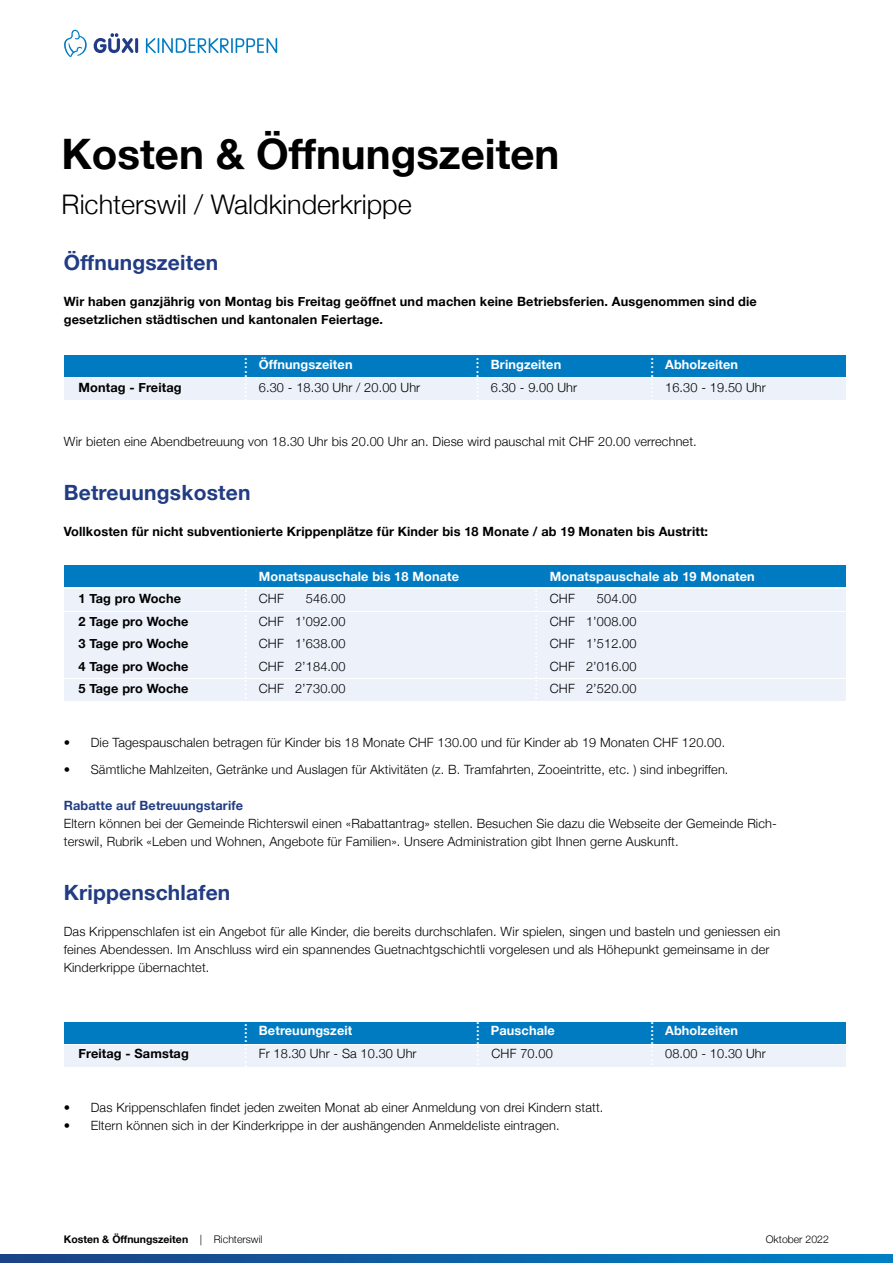
<style>
.page{position:relative;width:893px;height:1263px;background:#fff}
.page>*{position:absolute;margin:0;border:0;box-sizing:border-box;transform-origin:0 0}
.t1{font:700 42px "Helvetica Neue";color:#000}
.t2{font:300 27px "Helvetica Neue";color:#000}
.t3{font:700 21px "Helvetica Neue";letter-spacing:.01em;color:#223c83}
.t4{font:300 12.75px/18px "Helvetica Neue";letter-spacing:.01em;color:#000}
.t5{font:700 12.75px/18px "Helvetica Neue";letter-spacing:.01em;color:#000}
.t6{font:700 12.75px "Helvetica Neue";letter-spacing:.01em;color:#fff}
.t7{font:700 12.75px "Helvetica Neue";letter-spacing:.01em;color:#223c83}
.t8{font:700 10.5px "Helvetica Neue";color:#000}
.t9{font:300 10.5px "Helvetica Neue";color:#000}
.s1{font-weight:300}
</style>
<div class="page">
<svg style="left:64px;top:29px;width:74px;height:28px"></svg>
<svg style="left:146px;top:38px;width:131px;height:15px"></svg>
<div style="left:64px;top:378px;width:781px;height:21px;background:#ecf1fa"></div>
<div style="left:64px;top:356px;width:781px;height:21px;background:#007bc2"></div>
<div style="left:64px;top:590px;width:781px;height:21px;background:#ecf1fa"></div>
<div style="left:64px;top:1045px;width:781px;height:21px;background:#ecf1fa"></div>
<div style="left:64px;top:612px;width:781px;height:21px;background:#ecf1fa"></div>
<div style="left:64px;top:634px;width:781px;height:21px;background:#ecf1fa"></div>
<div style="left:64px;top:657px;width:781px;height:21px;background:#ecf1fa"></div>
<div style="left:64px;top:679px;width:781px;height:21px;background:#ecf1fa"></div>
<div style="left:64px;top:566px;width:781px;height:21px;background:#007bc2"></div>
<div style="left:64px;top:1022px;width:781px;height:22px;background:#007bc2"></div>
<img style="left:0;top:1254px;width:893px;height:9px">
<h1 class="t1" style="left:62px;top:128px;width:499px">Kosten &amp; Öffnungszeiten</h1>
<h2 class="t2" style="left:62px;top:187px;width:352px">Richterswil / Waldkinderkrippe</h2>
<h3 class="t3" style="left:64px;top:250px;width:156px">Öffnungszeiten</h3>
<p class="t5" style="left:64px;top:292px;width:695px">Wir haben ganzjährig von Montag bis Freitag geöffnet und machen keine Betriebsferien. Ausgenommen sind die gesetzlichen städtischen und kantonalen Feiertage.</p>
<p class="t6" style="left:259px;top:357px;width:95px">Öffnungszeiten</p>
<p class="t6" style="left:491px;top:357px;width:72px">Bringzeiten</p>
<p class="t6" style="left:665px;top:357px;width:75px">Abholzeiten</p>
<p class="t5" style="left:78px;top:378px;width:105px">Montag - Freitag</p>
<p class="t4" style="left:259px;top:378px;width:163px">6.30 - 18.30 Uhr / 20.00 Uhr</p>
<p class="t4" style="left:491px;top:378px;width:88px">6.30 - 9.00 Uhr</p>
<p class="t4" style="left:665px;top:378px;width:102px">16.30 - 19.50 Uhr</p>
<p class="t4" style="left:64px;top:432px;width:635px">Wir bieten eine Abendbetreuung von 18.30 Uhr bis 20.00 Uhr an. Diese wird pauschal mit CHF 20.00 verrechnet.</p>
<h3 class="t3" style="left:64px;top:479px;width:188px">Betreuungskosten</h3>
<p class="t5" style="left:64px;top:522px;width:646px">Vollkosten für nicht subventionierte Krippenplätze für Kinder bis 18 Monate / ab 19 Monaten bis Austritt:</p>
<p class="t6" style="left:259px;top:568px;width:202px">Monatspauschale bis 18 Monate</p>
<p class="t6" style="left:550px;top:568px;width:206px">Monatspauschale ab 19 Monaten</p>
<p class="t5" style="left:78px;top:589px;width:104px">1 Tag pro Woche</p>
<p class="t4" style="left:259px;top:589px;width:27px">CHF</p>
<p class="t4" style="left:306px;top:589px;width:41px">546.00</p>
<p class="t4" style="left:550px;top:589px;width:27px">CHF</p>
<p class="t4" style="left:597px;top:589px;width:41px">504.00</p>
<p class="t5" style="left:78px;top:612px;width:112px">2 Tage pro Woche</p>
<p class="t4" style="left:259px;top:612px;width:88px">CHF 1’092.00</p>
<p class="t4" style="left:550px;top:612px;width:88px">CHF 1’008.00</p>
<p class="t5" style="left:78px;top:634px;width:112px">3 Tage pro Woche</p>
<p class="t4" style="left:259px;top:634px;width:88px">CHF 1’638.00</p>
<p class="t4" style="left:550px;top:634px;width:88px">CHF 1’512.00</p>
<p class="t5" style="left:78px;top:657px;width:112px">4 Tage pro Woche</p>
<p class="t4" style="left:259px;top:657px;width:88px">CHF 2’184.00</p>
<p class="t4" style="left:550px;top:657px;width:88px">CHF 2’016.00</p>
<p class="t5" style="left:78px;top:679px;width:112px">5 Tage pro Woche</p>
<p class="t4" style="left:259px;top:679px;width:88px">CHF 2’730.00</p>
<p class="t4" style="left:550px;top:679px;width:88px">CHF 2’520.00</p>
<p class="t4" style="left:64px;top:733px;width:663px">• Die Tagespauschalen betragen für Kinder bis 18 Monate CHF 130.00 und für Kinder ab 19 Monaten CHF 120.00.</p>
<p class="t4" style="left:64px;top:760px;width:666px">• Sämtliche Mahlzeiten, Getränke und Auslagen für Aktivitäten (z. B. Tramfahrten, Zooeintritte, etc. ) sind inbegriffen.</p>
<p class="t7" style="left:64px;top:798px;width:181px">Rabatte auf Betreuungstarife</p>
<p class="t4" style="left:64px;top:815px;width:715px">Eltern können bei der Gemeinde Richterswil einen «Rabattantrag» stellen. Besuchen Sie dazu die Webseite der Gemeinde Rich&shy;terswil, Rubrik «Leben und Wohnen, Angebote für Familien». Unsere Administration gibt Ihnen gerne Auskunft.</p>
<h3 class="t3" style="left:64px;top:880px;width:168px">Krippenschlafen</h3>
<p class="t4" style="left:64px;top:922px;width:718px">Das Krippenschlafen ist ein Angebot für alle Kinder, die bereits durchschlafen. Wir spielen, singen und basteln und geniessen ein feines Abendessen. Im Anschluss wird ein spannendes Guetnachtgschichtli vorgelesen und als Höhepunkt gemeinsame in der<br>Kinderkrippe übernachtet.</p>
<p class="t6" style="left:259px;top:1023px;width:95px">Betreuungszeit</p>
<p class="t6" style="left:491px;top:1023px;width:66px">Pauschale</p>
<p class="t6" style="left:665px;top:1023px;width:75px">Abholzeiten</p>
<p class="t5" style="left:78px;top:1044px;width:112px">Freitag - Samstag</p>
<p class="t4" style="left:259px;top:1044px;width:159px">Fr 18.30 Uhr - Sa 10.30 Uhr</p>
<p class="t4" style="left:491px;top:1044px;width:63px">CHF 70.00</p>
<p class="t4" style="left:665px;top:1044px;width:102px">08.00 - 10.30 Uhr</p>
<p class="t4" style="left:64px;top:1098px;width:541px">• Das Krippenschlafen findet jeden zweiten Monat ab einer Anmeldung von drei Kindern statt.</p>
<p class="t4" style="left:64px;top:1116px;width:497px">• Eltern können sich in der Kinderkrippe in der aushängenden Anmeldeliste eintragen.</p>
<p class="t8" style="left:64px;top:1233px;width:200px">Kosten &amp; Öffnungszeiten <span class="s1">| Richterswil</span></p>
<p class="t9" style="left:766px;top:1233px;width:65px">Oktober 2022</p>
</div>
